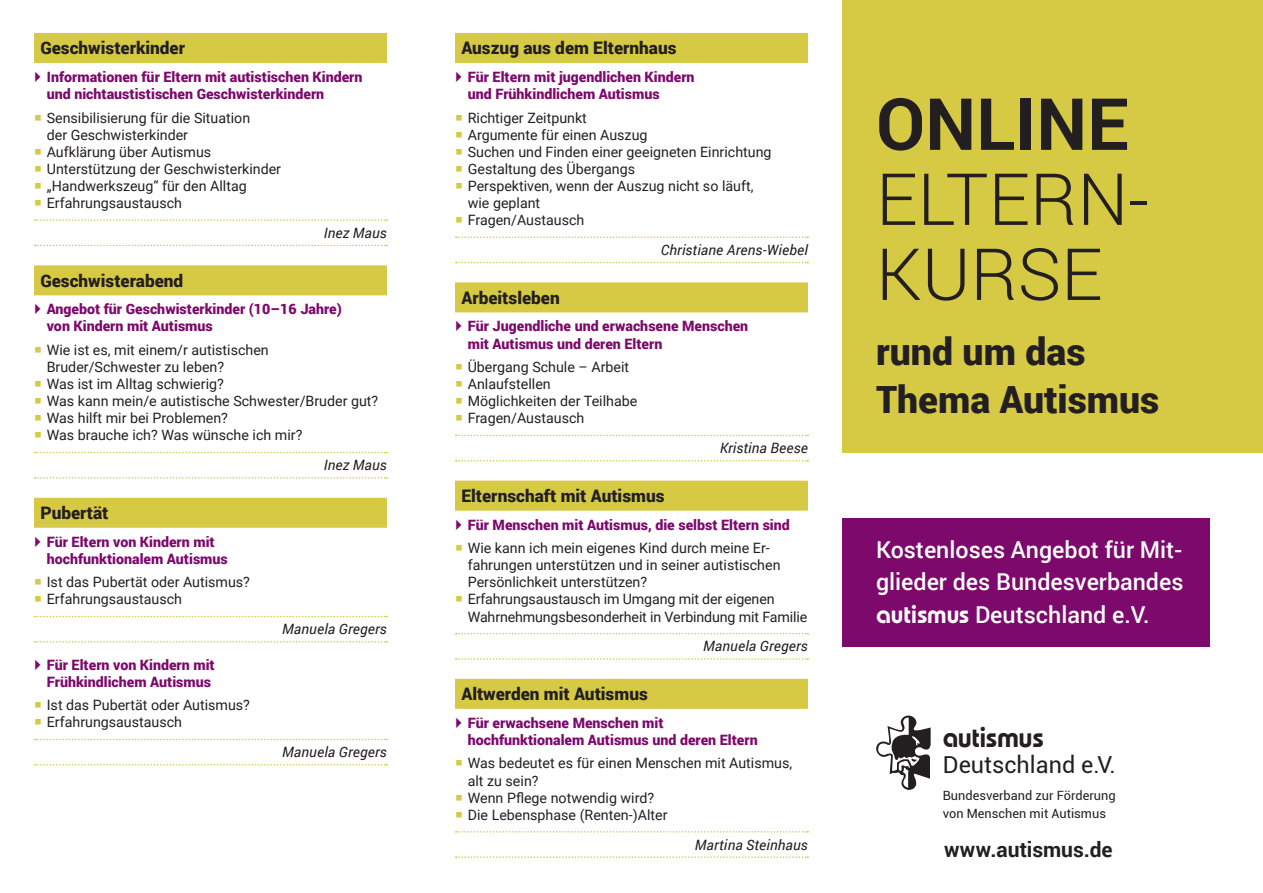
<style>
.page{position:relative;width:1263px;height:893px;background:#fff}
.page>*{position:absolute;margin:0;border:0;box-sizing:border-box;transform-origin:0 0}
.t1{font:300 72px/75px "Roboto";color:#231f20}
.t2{font:700 72px "Roboto";color:#231f20}
.t3{font:900 37.5px/48px "Roboto";color:#231f20}
.t4{font:600 28.2px "Bauhaus LT";color:#231f20}
.t5{font:23.4px "Roboto";color:#231f20}
.t6{font:500 23.25px/32.4px "Roboto";color:#fff;text-align:justify}
.t7{font:700 21px "Roboto";color:#231f20}
.t8{font:900 17.25px "Roboto";color:#231f20}
.t9{font:14.25px/17.1px "Roboto";color:#231f20}
.t10{font:900 14.25px/17.1px "Roboto";color:#7d096c}
.t11{font:italic 14.25px "Roboto";letter-spacing:.01em;color:#231f20}
.t12{font:12.75px/18.1px "Roboto";color:#231f20}
.s1{font-family:"Bauhaus C";font-weight:600;font-size:25.5px}
</style>
<div class="page">
<div style="left:842px;top:0;width:421px;height:452px;background:#d6c944"></div>
<div style="left:34px;top:33px;width:353px;height:30px;background:#d6c944"></div>
<svg style="left:35px;top:219px;width:352px;height:2px"></svg>
<svg style="left:35px;top:245px;width:352px;height:1px"></svg>
<div style="left:34px;top:265px;width:353px;height:30px;background:#d6c944"></div>
<svg style="left:35px;top:452px;width:352px;height:1px"></svg>
<svg style="left:35px;top:477px;width:352px;height:2px"></svg>
<div style="left:34px;top:498px;width:353px;height:30px;background:#d6c944"></div>
<svg style="left:35px;top:616px;width:352px;height:1px"></svg>
<svg style="left:35px;top:641px;width:352px;height:2px"></svg>
<svg style="left:35px;top:739px;width:352px;height:1px"></svg>
<svg style="left:35px;top:764px;width:352px;height:1px"></svg>
<div style="left:455px;top:33px;width:353px;height:30px;background:#d6c944"></div>
<svg style="left:456px;top:236px;width:352px;height:2px"></svg>
<svg style="left:456px;top:262px;width:352px;height:1px"></svg>
<div style="left:455px;top:282px;width:353px;height:30px;background:#d6c944"></div>
<svg style="left:456px;top:435px;width:352px;height:1px"></svg>
<svg style="left:456px;top:460px;width:352px;height:1px"></svg>
<div style="left:455px;top:481px;width:353px;height:30px;background:#d6c944"></div>
<svg style="left:456px;top:633px;width:352px;height:1px"></svg>
<svg style="left:456px;top:658px;width:352px;height:2px"></svg>
<div style="left:455px;top:679px;width:353px;height:30px;background:#d6c944"></div>
<svg style="left:456px;top:831px;width:352px;height:2px"></svg>
<svg style="left:456px;top:856px;width:352px;height:2px"></svg>
<svg style="left:876px;top:716px;width:55px;height:74px"></svg>
<div style="left:842px;top:519px;width:367px;height:128px;background:#7d096c"></div>
<p class="t8" style="left:40px;top:36px;width:146px">Geschwisterkinder</p>
<p class="t10" style="left:47px;top:68px;width:317px">Informationen für Eltern mit autistischen Kindern und nichtaustistischen Geschwisterkindern</p>
<p class="t9" style="left:47px;top:108px;width:236px">Sensibilisierung für die Situation<br>der Geschwisterkinder<br>Aufklärung über Autismus<br>Unterstützung der Geschwisterkinder „Handwerkszeug“ für den Alltag<br>Erfahrungsaustausch</p>
<p class="t11" style="left:324px;top:223px;width:65px">Inez Maus</p>
<p class="t8" style="left:40px;top:268px;width:144px">Geschwisterabend</p>
<p class="t10" style="left:47px;top:300px;width:297px">Angebot für Geschwisterkinder (10–16 Jahre) von Kindern mit Autismus</p>
<p class="t9" style="left:47px;top:341px;width:333px">Wie ist es, mit einem/r autistischen Bruder/Schwester zu leben?<br>Was ist im Alltag schwierig?<br>Was kann mein/e autistische Schwester/Bruder gut?<br>Was hilft mir bei Problemen?<br>Was brauche ich? Was wünsche ich mir?</p>
<p class="t11" style="left:324px;top:455px;width:65px">Inez Maus</p>
<p class="t8" style="left:40px;top:501px;width:70px">Pubertät</p>
<p class="t10" style="left:47px;top:533px;width:183px">Für Eltern von Kindern mit hochfunktionalem Autismus</p>
<p class="t9" style="left:47px;top:573px;width:205px">Ist das Pubertät oder Autismus?<br>Erfahrungsaustausch</p>
<p class="t11" style="left:282px;top:619px;width:106px">Manuela Gregers</p>
<p class="t10" style="left:47px;top:655px;width:170px">Für Eltern von Kindern mit<br>Frühkindlichem Autismus</p>
<p class="t9" style="left:47px;top:696px;width:205px">Ist das Pubertät oder Autismus?<br>Erfahrungsaustausch</p>
<p class="t11" style="left:282px;top:742px;width:106px">Manuela Gregers</p>
<p class="t8" style="left:461px;top:36px;width:217px">Auszug aus dem Elternhaus</p>
<p class="t10" style="left:468px;top:68px;width:228px">Für Eltern mit jugendlichen Kindern und Frühkindlichem Autismus</p>
<p class="t9" style="left:468px;top:108px;width:305px">Richtiger Zeitpunkt<br>Argumente für einen Auszug<br>Suchen und Finden einer geeigneten Einrichtung<br>Gestaltung des Übergangs<br>Perspektiven, wenn der Auszug nicht so läuft, wie geplant<br>Fragen/Austausch</p>
<p class="t11" style="left:661px;top:240px;width:149px">Christiane Arens-Wiebel</p>
<p class="t8" style="left:461px;top:285px;width:100px">Arbeitsleben</p>
<p class="t10" style="left:468px;top:317px;width:282px">Für Jugendliche und erwachsene Menschen mit Autismus und deren Eltern</p>
<p class="t9" style="left:468px;top:358px;width:171px">Übergang Schule – Arbeit<br>Anlaufstellen<br>Möglichkeiten der Teilhabe<br>Fragen/Austausch</p>
<p class="t11" style="left:720px;top:438px;width:89px">Kristina Beese</p>
<p class="t8" style="left:461px;top:484px;width:205px">Elternschaft mit Autismus</p>
<p class="t10" style="left:468px;top:515px;width:324px">Für Menschen mit Autismus, die selbst Eltern sind</p>
<p class="t9" style="left:468px;top:539px;width:341px">Wie kann ich mein eigenes Kind durch meine Er&shy;fahrungen unterstützen und in seiner autistischen Persönlichkeit unterstützen?<br>Erfahrungsaustausch im Umgang mit der eigenen Wahrnehmungsbesonderheit in Verbindung mit Familie</p>
<p class="t11" style="left:703px;top:636px;width:106px">Manuela Gregers</p>
<p class="t8" style="left:461px;top:682px;width:188px">Altwerden mit Autismus</p>
<p class="t10" style="left:468px;top:714px;width:291px">Für erwachsene Menschen mit hochfunktionalem Autismus und deren Eltern</p>
<p class="t9" style="left:468px;top:754px;width:326px">Was bedeutet es für einen Menschen mit Autismus, alt zu sein?<br>Wenn Pflege notwendig wird?<br>Die Lebensphase (Renten-)Alter</p>
<p class="t11" style="left:695px;top:834px;width:115px">Martina Steinhaus</p>
<h1 class="t2" style="left:876px;top:73px;width:254px">Online</h1>
<h1 class="t1" style="left:876px;top:159px;width:274px">ELTERN-<br>KURSE</h1>
<h2 class="t3" style="left:876px;top:326px;width:285px">rund um das<br>Thema Autismus</h2>
<h3 class="t6" style="left:876px;top:533px;width:309px">Kostenloses Angebot für Mit&shy;glieder des Bundesverbandes <span class="s1">autismus</span> Deutschland e.V.</h3>
<h3 class="t4" style="left:943px;top:720px;width:102px">autismus</h3>
<h3 class="t5" style="left:943px;top:748px;width:175px">Deutschland e.V.</h3>
<p class="t12" style="left:943px;top:785px;width:174px">Bundesverband zur Förderung von Menschen mit Autismus</p>
<h3 class="t7" style="left:944px;top:835px;width:170px">www.autismus.de</h3>
</div>
